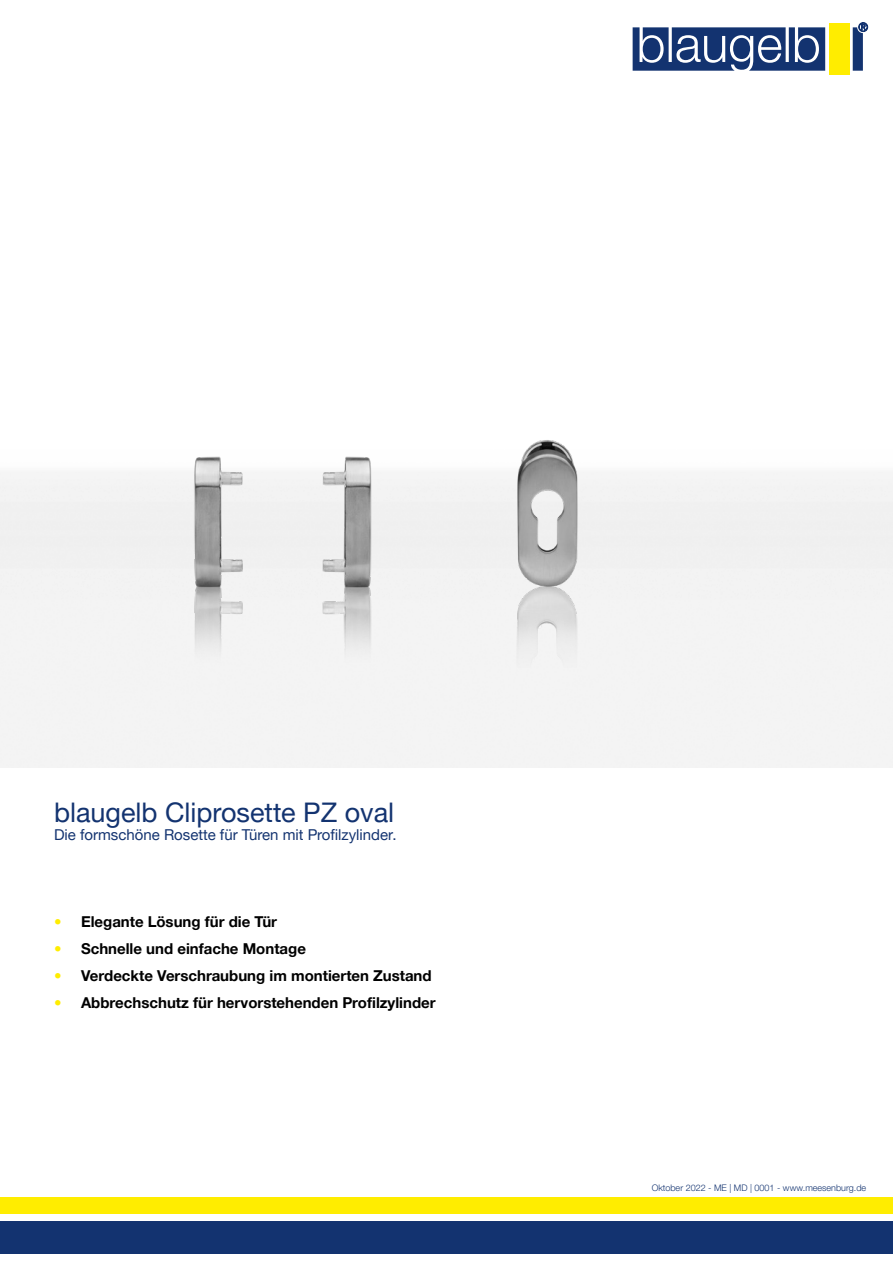
<style>
.page{position:relative;width:893px;height:1263px;background:#fff}
.page>*{position:absolute;margin:0;border:0;box-sizing:border-box;transform-origin:0 0}
.t1{font:27px "Helvetica Neue LTW1 G";color:#133370}
.t2{font:700 15px "Helvetica Neue LTW1 G";color:#000}
.t3{font:15px "Helvetica Neue LTW1 G";color:#133370}
.t4{font:300 9px "Helvetica Neue LTW1 G";color:#133370}
.s1{color:#ffed00}
</style>
<div class="page">
<img style="left:34px;top:439px;width:733px;height:304px">
<div style="left:0;top:1222px;width:893px;height:32px;background:#133370"></div>
<div style="left:0;top:1197px;width:893px;height:17px;background:#ffed00"></div>
<svg style="left:633px;top:22px;width:235px;height:49px"></svg>
<div style="left:829px;top:23px;width:20px;height:51px;background:#ffed00"></div>
<h1 class="t1" style="left:54px;top:796px;width:342px">blaugelb Cliprosette PZ oval</h1>
<p class="t3" style="left:54px;top:826px;width:344px">Die formschöne Rosette für Türen mit Profilzylinder.</p>
<p class="t2" style="left:54px;top:913px;width:225px"><span class="s1">•</span> Elegante Lösung für die Tür</p>
<p class="t2" style="left:54px;top:940px;width:253px"><span class="s1">•</span> Schnelle und einfache Montage</p>
<p class="t2" style="left:54px;top:967px;width:379px"><span class="s1">•</span> Verdeckte Verschraubung im montierten Zustand</p>
<p class="t2" style="left:54px;top:994px;width:383px"><span class="s1">•</span> Abbrechschutz für hervorstehenden Profilzylinder</p>
<p class="t4" style="left:652px;top:1183px;width:216px">Oktober 2022 - ME | MD | 0001 - www.meesenburg.de</p>
</div>
